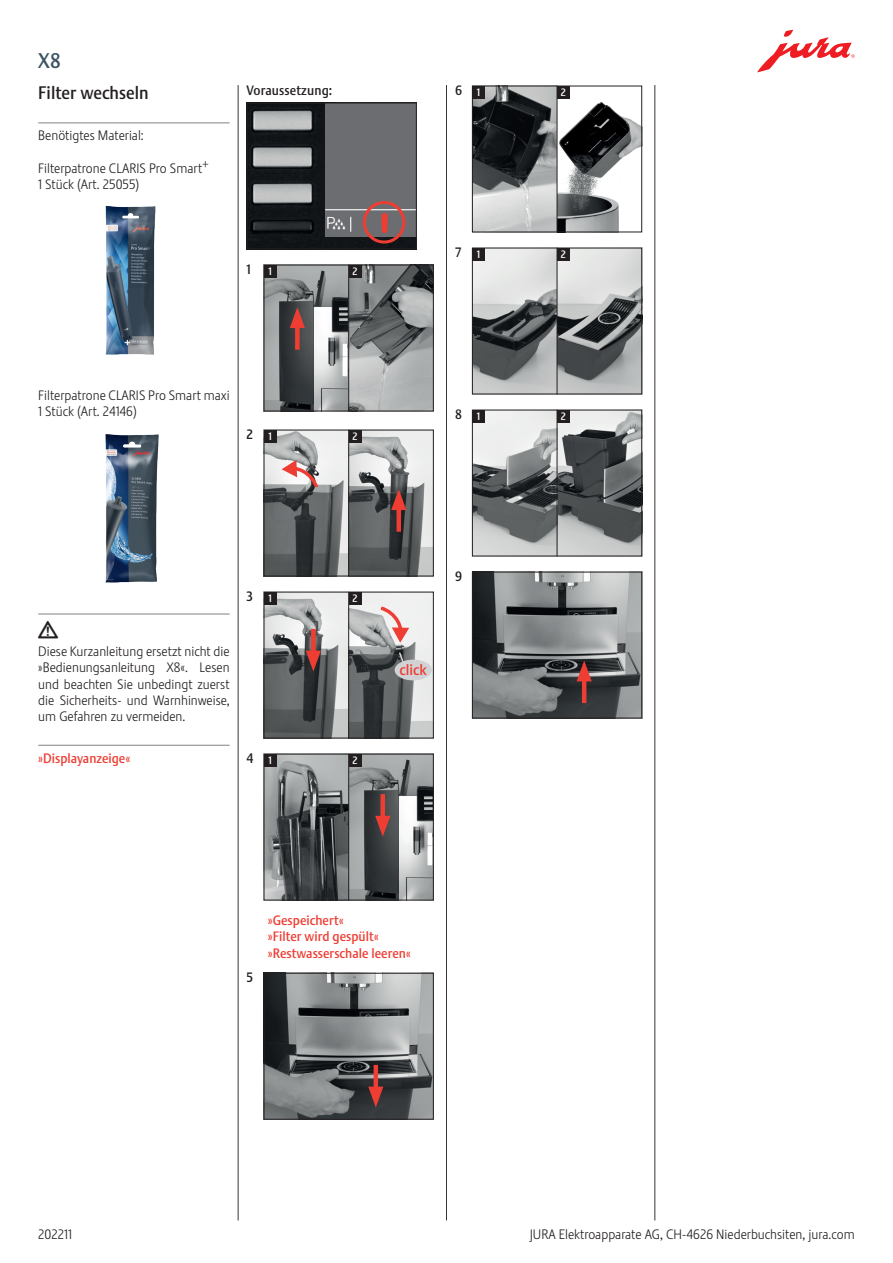
<style>
.page{position:relative;width:893px;height:1263px;background:#fff}
.page>*{position:absolute;margin:0;border:0;box-sizing:border-box;transform-origin:0 0}
.t1{font:21px "Stalemate Pro 2 J Medium";color:#3a5362}
.t2{font:18px "Stalemate Pro 2 J Medium";color:#231f20}
.t3{font:18px "Jura Pict 2006";color:#ee3e34}
.t4{font:18px "Jura Pict 2006";color:#231f20}
.t5{font:15px "Stalemate Pro 2 J Medium";color:#ee3e34}
.t6{font:13.5px/16.2px "Stalemate Pro 2 J Light";color:#231f20}
.t7{font:13.5px/16.2px "Stalemate Pro 2 J Medium";color:#ee3e34}
.t8{font:13.5px "Stalemate Pro 2 J Medium";letter-spacing:.01em;color:#231f20}
.t9{font:12px "Jura Pict 2006";color:#fff}
.t10{font:10.5px "Stalemate LF";color:#fff}
.s1{font-size:16.5px}
</style>
<div class="page">
<svg style="left:757px;top:30px;width:98px;height:42px"></svg>
<hr style="left:238px;top:85px;width:1px;height:1135px;background:#3b3532">
<hr style="left:446px;top:85px;width:1px;height:1135px;background:#3b3532">
<hr style="left:654px;top:85px;width:1px;height:1135px;background:#3b3532">
<img style="left:249px;top:105px;width:166px;height:142px">
<div style="left:325px;top:103px;width:92px;height:133px;background:#6c6d70"></div>
<hr style="left:325px;top:209px;width:92px;height:1px;background:#fff">
<svg style="left:350px;top:217px;width:1px;height:15px"></svg>
<div style="left:382px;top:215px;width:5px;height:17px;background:#ee3e34"></div>
<div style="left:363px;top:201px;width:42px;height:43px;border:3px solid #ee3e34;border-radius:50%"></div>
<div style="left:247px;top:103px;width:170px;height:146px;border:1px solid #231f20"></div>
<img style="left:266px;top:267px;width:166px;height:142px">
<hr style="left:348px;top:265px;width:1px;height:146px;background:#231f20">
<div style="left:264px;top:265px;width:12px;height:12px;background:#231f20"></div>
<div style="left:349px;top:265px;width:12px;height:12px;background:#231f20"></div>
<div style="left:295px;top:320px;width:5px;height:30px;background:#ee3e34"></div>
<svg style="left:290px;top:307px;width:15px;height:21px"></svg>
<div style="left:264px;top:265px;width:170px;height:146px;border:1px solid #231f20"></div>
<img style="left:266px;top:432px;width:166px;height:142px">
<hr style="left:348px;top:430px;width:1px;height:146px;background:#231f20">
<div style="left:264px;top:430px;width:12px;height:12px;background:#231f20"></div>
<div style="left:349px;top:430px;width:12px;height:12px;background:#231f20"></div>
<hr style="left:397px;top:502px;width:4px;height:30px;background:#ee3e34">
<svg style="left:391px;top:489px;width:15px;height:21px"></svg>
<svg style="left:282px;top:460px;width:37px;height:27px"></svg>
<div style="left:264px;top:430px;width:170px;height:146px;border:1px solid #231f20"></div>
<img style="left:266px;top:594px;width:166px;height:142px">
<div style="left:311px;top:629px;width:5px;height:30px;background:#ee3e34"></div>
<svg style="left:306px;top:651px;width:15px;height:20px"></svg>
<hr style="left:348px;top:592px;width:1px;height:146px;background:#231f20">
<div style="left:264px;top:592px;width:12px;height:12px;background:#231f20"></div>
<div style="left:349px;top:592px;width:12px;height:12px;background:#231f20"></div>
<svg style="left:380px;top:605px;width:29px;height:38px"></svg>
<svg style="left:398px;top:651px;width:10px;height:13px"></svg>
<div style="left:395px;top:660px;width:37px;height:20px;background:#d1d2d4;border-radius:50%"></div>
<div style="left:264px;top:592px;width:170px;height:146px;border:1px solid #231f20"></div>
<img style="left:266px;top:756px;width:166px;height:142px">
<hr style="left:348px;top:754px;width:1px;height:146px;background:#231f20">
<div style="left:264px;top:754px;width:12px;height:12px;background:#231f20"></div>
<div style="left:349px;top:754px;width:12px;height:12px;background:#231f20"></div>
<hr style="left:381px;top:794px;width:4px;height:30px;background:#ee3e34">
<svg style="left:375px;top:816px;width:15px;height:21px"></svg>
<div style="left:264px;top:754px;width:170px;height:146px;border:1px solid #231f20"></div>
<img style="left:266px;top:975px;width:166px;height:142px">
<hr style="left:374px;top:1065px;width:4px;height:30px;background:#ee3e34">
<svg style="left:368px;top:1086px;width:15px;height:21px"></svg>
<div style="left:264px;top:973px;width:170px;height:146px;border:1px solid #231f20"></div>
<img style="left:474px;top:88px;width:166px;height:142px">
<hr style="left:557px;top:86px;width:1px;height:146px;background:#231f20">
<div style="left:472px;top:86px;width:13px;height:12px;background:#231f20"></div>
<div style="left:557px;top:86px;width:13px;height:12px;background:#231f20"></div>
<div style="left:472px;top:86px;width:170px;height:146px;border:1px solid #231f20"></div>
<img style="left:474px;top:250px;width:166px;height:142px">
<hr style="left:557px;top:248px;width:1px;height:146px;background:#231f20">
<div style="left:472px;top:248px;width:13px;height:12px;background:#231f20"></div>
<div style="left:557px;top:248px;width:13px;height:12px;background:#231f20"></div>
<div style="left:472px;top:248px;width:170px;height:146px;border:1px solid #231f20"></div>
<img style="left:474px;top:412px;width:166px;height:142px">
<hr style="left:557px;top:410px;width:1px;height:146px;background:#231f20">
<div style="left:472px;top:410px;width:13px;height:12px;background:#231f20"></div>
<div style="left:557px;top:410px;width:13px;height:12px;background:#231f20"></div>
<div style="left:472px;top:410px;width:170px;height:146px;border:1px solid #231f20"></div>
<img style="left:474px;top:574px;width:166px;height:142px">
<hr style="left:582px;top:673px;width:4px;height:30px;background:#ee3e34">
<svg style="left:577px;top:660px;width:15px;height:21px"></svg>
<div style="left:472px;top:572px;width:170px;height:146px;border:1px solid #231f20"></div>
<hr style="left:38px;top:122px;width:192px;height:1px;background:#808285">
<hr style="left:38px;top:614px;width:192px;height:1px;background:#808285">
<hr style="left:38px;top:745px;width:192px;height:1px;background:#808285">
<img style="left:105px;top:205px;width:51px;height:150px">
<img style="left:105px;top:434px;width:54px;height:149px">
<h1 class="t1" style="left:38px;top:48px;width:24px">X8</h1>
<h2 class="t2" style="left:38px;top:81px;width:112px">Filter wechseln</h2>
<p class="t6" style="left:38px;top:128px;width:107px">Benötigtes Material:</p>
<p class="t6" style="left:38px;top:160px;width:172px">Filterpatrone CLARIS Pro Smart+<br>1 Stück (Art. 25055)</p>
<p class="t8" style="left:247px;top:82px;width:87px">Voraussetzung:</p>
<p class="t8" style="left:247px;top:261px;width:6px">1</p>
<p class="t9" style="left:327px;top:216px;width:19px">O<span class="s1">c</span></p>
<h2 class="t3" style="left:378px;top:212px;width:14px">!</h2>
<p class="t10" style="left:268px;top:265px;width:5px">1</p>
<p class="t10" style="left:353px;top:265px;width:7px">2</p>
<p class="t6" style="left:38px;top:387px;width:193px">Filterpatrone CLARIS Pro Smart maxi<br>1 Stück (Art. 24146)</p>
<p class="t8" style="left:247px;top:426px;width:8px">2</p>
<p class="t10" style="left:268px;top:430px;width:5px">1</p>
<p class="t10" style="left:353px;top:430px;width:7px">2</p>
<p class="t8" style="left:455px;top:82px;width:9px">6</p>
<p class="t10" style="left:477px;top:86px;width:5px">1</p>
<p class="t10" style="left:561px;top:86px;width:7px">2</p>
<p class="t8" style="left:455px;top:244px;width:8px">7</p>
<p class="t10" style="left:477px;top:248px;width:5px">1</p>
<p class="t10" style="left:561px;top:248px;width:7px">2</p>
<p class="t8" style="left:455px;top:406px;width:8px">8</p>
<p class="t10" style="left:477px;top:410px;width:5px">1</p>
<p class="t10" style="left:561px;top:410px;width:7px">2</p>
<h2 class="t4" style="left:38px;top:618px;width:22px">J</h2>
<p class="t6" style="left:38px;top:643px;width:193px;text-align:justify">Diese Kurzanleitung ersetzt nicht die »Bedienungsanleitung X8«. Lesen und beachten Sie unbedingt zuerst die Sicherheits- und Warnhinweise, um Gefahren zu vermeiden.</p>
<p class="t7" style="left:38px;top:750px;width:94px">»Displayanzeige«</p>
<p class="t8" style="left:247px;top:588px;width:8px">3</p>
<p class="t10" style="left:268px;top:592px;width:5px">1</p>
<p class="t10" style="left:353px;top:592px;width:7px">2</p>
<p class="t8" style="left:247px;top:750px;width:8px">4</p>
<p class="t10" style="left:268px;top:754px;width:5px">1</p>
<p class="t10" style="left:353px;top:754px;width:7px">2</p>
<p class="t8" style="left:455px;top:568px;width:9px">9</p>
<p class="t5" style="left:400px;top:661px;width:29px">click</p>
<p class="t8" style="left:247px;top:969px;width:8px">5</p>
<p class="t7" style="left:268px;top:912px;width:145px">»Gespeichert«<br>»Filter wird gespült« »Restwasserschale leeren«</p>
<p class="t6" style="left:38px;top:1226px;width:35px">202211</p>
<p class="t6" style="left:530px;top:1226px;width:326px">JURA Elektroapparate AG, CH-4626 Niederbuchsiten, jura.com</p>
</div>
